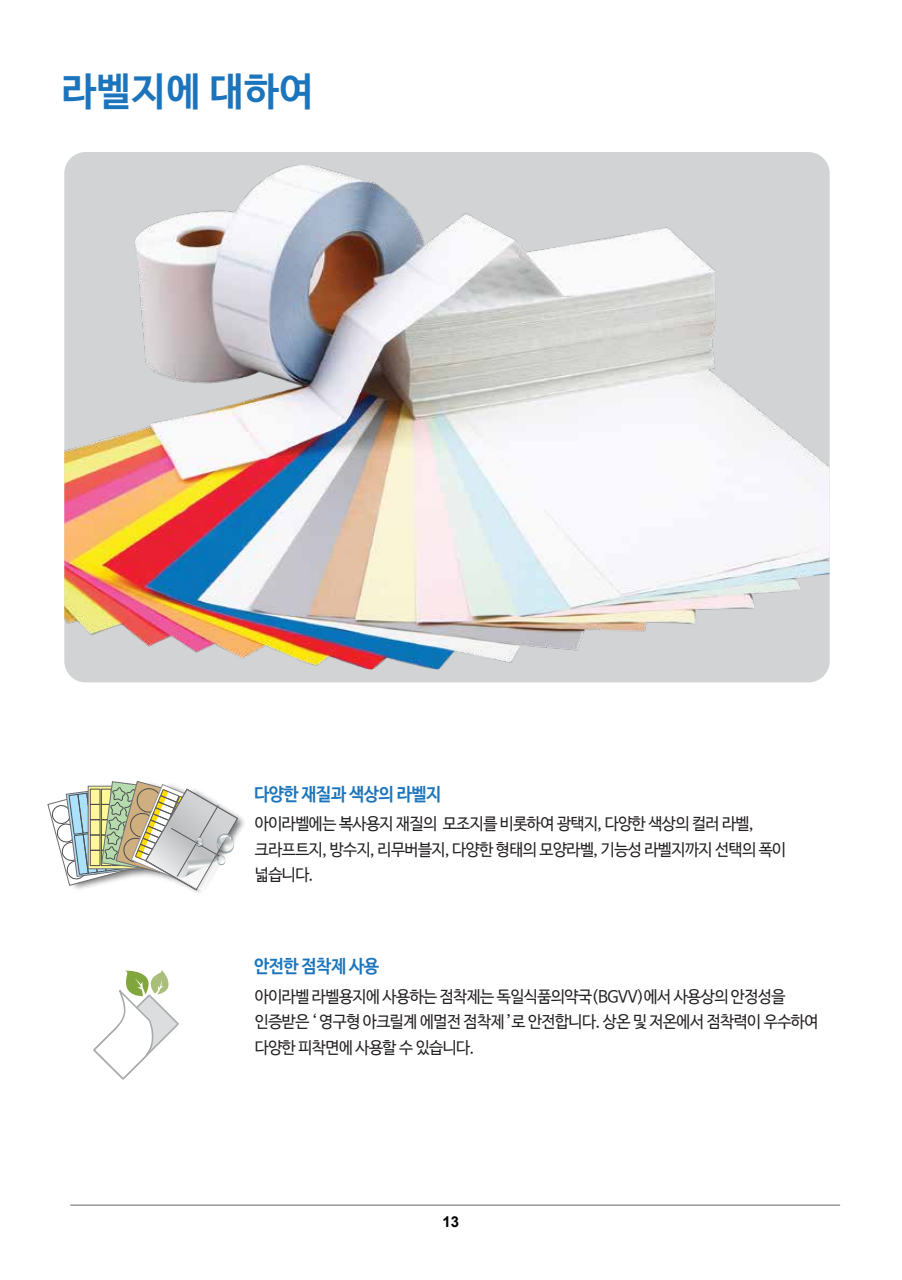
<style>
.page{position:relative;width:902px;height:1280px;background:#fff}
.page>*{position:absolute;margin:0;border:0;box-sizing:border-box;transform-origin:0 0}
.t1{font:39px "Nanum Barun Gothic OTF Bold";color:#1c75bc}
.t2{font:18px "Nanum Barun Gothic OTF Bold";letter-spacing:-.03em;color:#1c75bc;scale:.95 1}
.t3{font:16.5px/25.5px "Nanum Barun Gothic OTF";letter-spacing:-.03em;color:#231f20;scale:.95 1}
.t4{font:700 15px "Arial";color:#000}
</style>
<div class="page">
<svg style="left:93px;top:969px;width:86px;height:111px"></svg>
<svg style="left:47px;top:781px;width:191px;height:110px"></svg>
<hr style="left:70px;top:1205px;width:770px;height:1px;background:#636466">
<div style="left:64px;top:152px;width:765px;height:530px;background:#d1d3d4;border-radius:21px"></div>
<img style="left:64px;top:165px;width:765px;height:504px">
<h1 class="t1" style="left:61px;top:71px;width:254px">라벨지에 대하여</h1>
<p class="t2" style="left:254px;top:785px;width:199px">다양한 재질과 색상의 라벨지</p>
<p class="t3" style="left:255px;top:812px;width:560px">아이라벨에는 복사용지 재질의 모조지를 비롯하여 광택지, 다양한 색상의 컬러 라벨, 크라프트지, 방수지, 리무버블지, 다양한 형태의 모양라벨, 기능성 라벨지까지 선택의 폭이 넓습니다.</p>
<p class="t2" style="left:254px;top:957px;width:133px">안전한 점착제 사용</p>
<p class="t3" style="left:255px;top:984px;width:594px">아이라벨 라벨용지에 사용하는 점착제는 독일식품의약국(BGVV)에서 사용상의 안정성을 인증받은 ‘ 영구형 아크릴계 에멀전 점착제 ’로 안전합니다. 상온 및 저온에서 점착력이 우수하여 다양한 피착면에 사용할 수 있습니다.</p>
<p class="t4" style="left:442px;top:1211px;width:18px">13</p>
</div>
